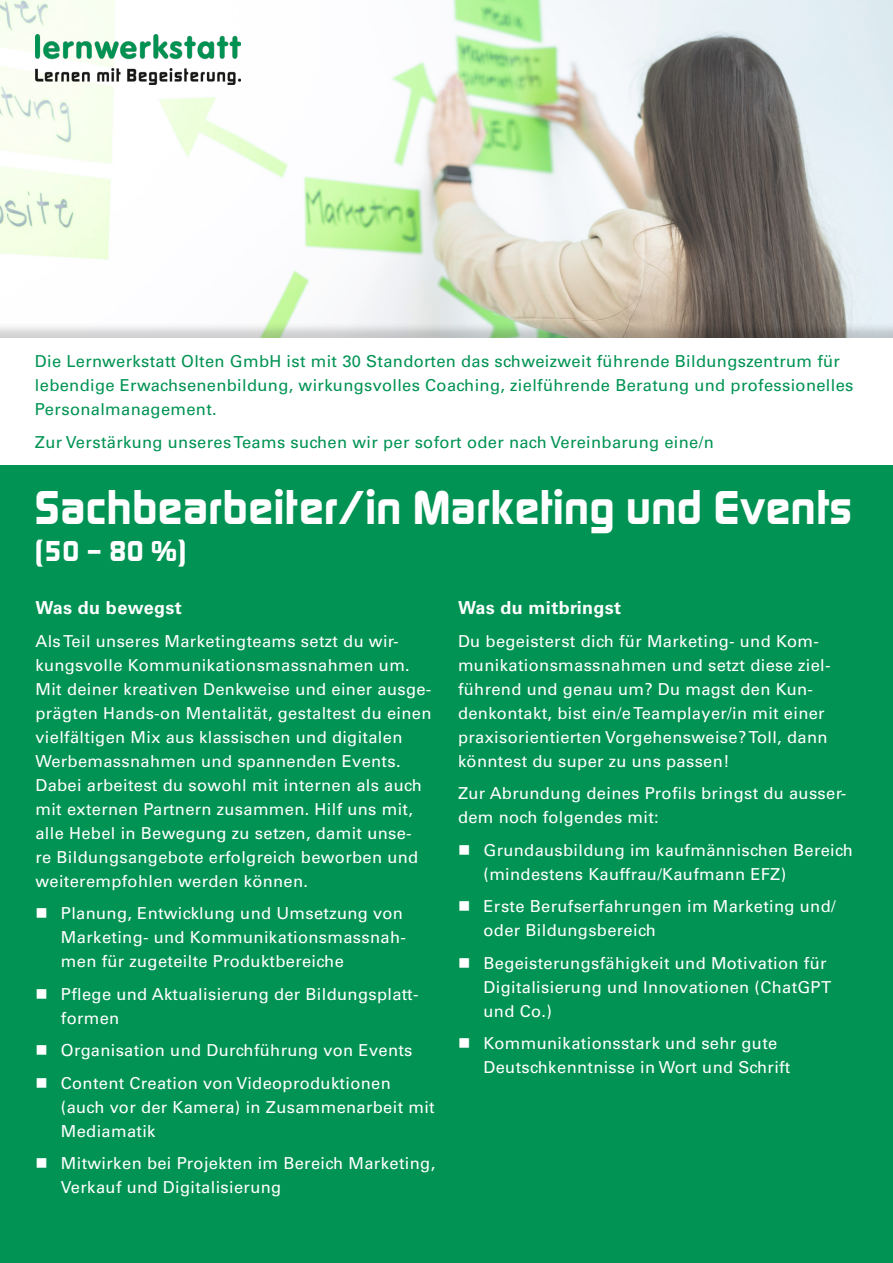
<style>
.page{position:relative;width:893px;height:1263px;background:#fff}
.page>*{position:absolute;margin:0;border:0;box-sizing:border-box;transform-origin:0 0}
.t1{font:700 49.5px "Digital Sans EFOP";letter-spacing:.01em;color:#fff}
.t2{font:700 30px "Digital Sans EFOP";color:#fff}
.t3{font:700 18px "Univers";letter-spacing:.02em;color:#fff}
.t4{font:16.5px/24px "Univers";letter-spacing:.02em;color:#fff}
.t5{font:16.5px/24px "Univers";letter-spacing:.02em;color:#009353}
</style>
<div class="page">
<img style="left:0;top:0;width:893px;height:322px">
<div style="left:0;top:465px;width:893px;height:798px;background:#009353"></div>
<div style="left:0;top:322px;width:893px;height:142px;background:#000;opacity:.18"></div>
<div style="left:0;top:338px;width:893px;height:127px;background:#fff"></div>
<img style="left:35px;top:34px;width:206px;height:50px">
<p class="t5" style="left:35px;top:350px;width:820px">Die Lernwerkstatt Olten GmbH ist mit 30 Standorten das schweizweit führende Bildungszentrum für lebendige Erwachsenenbildung, wirkungsvolles Coaching, zielführende Beratung und professionelles<br>Personalmanagement.</p>
<p class="t5" style="left:35px;top:430px;width:680px">Zur Verstärkung unseres Teams suchen wir per sofort oder nach Vereinbarung eine/n</p>
<h1 class="t1" style="left:35px;top:477px;width:819px">Sachbearbeiter/in Marketing und Events</h1>
<h2 class="t2" style="left:35px;top:533px;width:153px">(50 – 80 %)</h2>
<p class="t3" style="left:35px;top:597px;width:148px">Was du bewegst</p>
<p class="t4" style="left:35px;top:629px;width:398px">Als Teil unseres Marketingteams setzt du wir&shy;kungsvolle Kommunikationsmassnahmen um.<br>Mit deiner kreativen Denkweise und einer ausge&shy;prägten Hands-on Mentalität, gestaltest du einen vielfältigen Mix aus klassischen und digitalen Werbemassnahmen und spannenden Events.<br>Dabei arbeitest du sowohl mit internen als auch mit externen Partnern zusammen. Hilf uns mit, alle Hebel in Bewegung zu setzen, damit unse&shy;re Bildungsangebote erfolgreich beworben und weiterempfohlen werden können.</p>
<p class="t4" style="left:61px;top:901px;width:346px">Planung, Entwicklung und Umsetzung von<br>Marketing- und Kommunikationsmassnah&shy;men für zugeteilte Produktbereiche</p>
<p class="t4" style="left:61px;top:982px;width:359px">Pflege und Aktualisierung der Bildungsplatt&shy;formen</p>
<p class="t4" style="left:61px;top:1034px;width:353px;line-height:32.5px">Organisation und Durchführung von Events<br>Content Creation von Videoproduktionen</p>
<p class="t4" style="left:61px;top:1095px;width:375px">(auch vor der Kamera) in Zusammenarbeit mit<br>Mediamatik</p>
<p class="t4" style="left:61px;top:1152px;width:376px">Mitwirken bei Projekten im Bereich Marketing,<br>Verkauf und Digitalisierung</p>
<p class="t3" style="left:458px;top:597px;width:165px">Was du mitbringst</p>
<p class="t4" style="left:458px;top:629px;width:374px">Du begeisterst dich für Marketing- und Kom&shy;munikationsmassnahmen und setzt diese ziel&shy;führend und genau um? Du magst den Kun&shy;denkontakt, bist ein/e Teamplayer/in mit einer praxisorientierten Vorgehensweise? Toll, dann könntest du super zu uns passen!</p>
<p class="t4" style="left:458px;top:781px;width:390px">Zur Abrundung deines Profils bringst du ausser&shy;dem noch folgendes mit:</p>
<p class="t4" style="left:484px;top:838px;width:371px">Grundausbildung im kaufmännischen Bereich (mindestens Kauffrau/Kaufmann EFZ)</p>
<p class="t4" style="left:484px;top:894px;width:354px">Erste Berufserfahrungen im Marketing und/ oder Bildungsbereich</p>
<p class="t4" style="left:484px;top:951px;width:349px">Begeisterungsfähigkeit und Motivation für<br>Digitalisierung und Innovationen (ChatGPT und Co.)</p>
<p class="t4" style="left:483px;top:1032px;width:308px">Kommunikationsstark und sehr gute<br>Deutschkenntnisse in Wort und Schrift</p>
</div>
